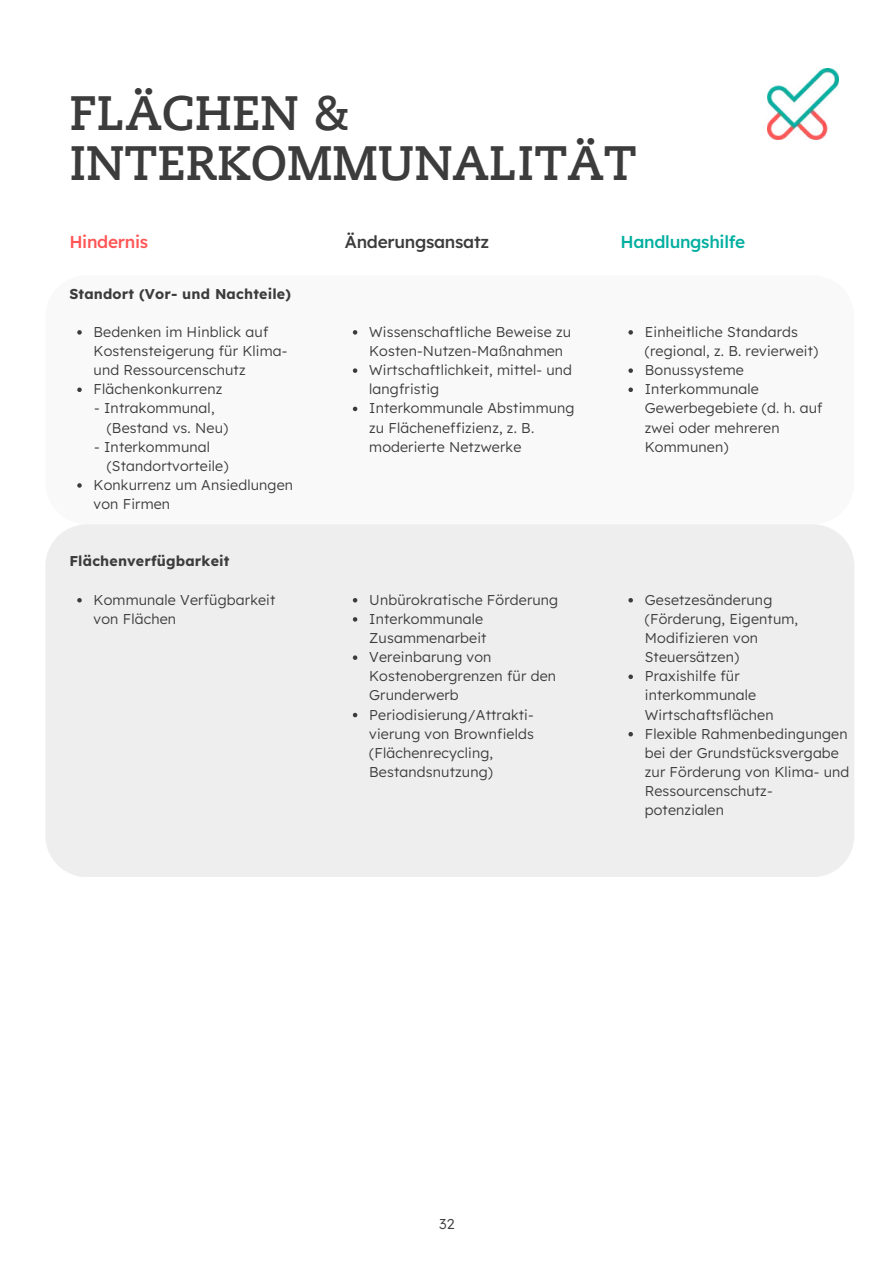
<style>
.page{position:relative;width:894px;height:1264px;background:#fff}
.page>*{position:absolute;margin:0;border:0;box-sizing:border-box;transform-origin:0 0}
.t1{font:700 48px/49.5px "Caecilia LT Pro 75";color:#3c3c3c}
.t2{font:500 17.25px "Lexend";letter-spacing:-.015em;color:#3c3c3c}
.t3{font:500 17.25px "Lexend";letter-spacing:-.015em;color:#00afa0}
.t4{font:500 17.25px "Lexend";letter-spacing:-.015em;color:#f55}
.t5{font:300 14.25px/19.2px "Lexend";letter-spacing:.01em;color:#3c3c3c}
.t6{font:700 14.25px "Lexend";letter-spacing:.01em;color:#3c3c3c}
</style>
<div class="page">
<div style="left:45px;top:524px;width:809px;height:353px;background:#eee"></div>
<svg style="left:77px;top:330px;width:5px;height:4px"></svg>
<svg style="left:77px;top:387px;width:5px;height:5px"></svg>
<svg style="left:77px;top:483px;width:5px;height:4px"></svg>
<svg style="left:77px;top:598px;width:5px;height:4px"></svg>
<svg style="left:353px;top:330px;width:4px;height:4px"></svg>
<svg style="left:353px;top:368px;width:4px;height:5px"></svg>
<svg style="left:353px;top:406px;width:4px;height:5px"></svg>
<svg style="left:353px;top:598px;width:4px;height:4px"></svg>
<svg style="left:353px;top:617px;width:4px;height:4px"></svg>
<svg style="left:353px;top:655px;width:4px;height:5px"></svg>
<svg style="left:353px;top:712px;width:4px;height:5px"></svg>
<svg style="left:628px;top:330px;width:4px;height:4px"></svg>
<svg style="left:628px;top:368px;width:4px;height:5px"></svg>
<svg style="left:628px;top:387px;width:4px;height:5px"></svg>
<svg style="left:628px;top:598px;width:4px;height:4px"></svg>
<svg style="left:628px;top:674px;width:4px;height:5px"></svg>
<svg style="left:628px;top:732px;width:4px;height:4px"></svg>
<img style="left:767px;top:69px;width:70px;height:71px">
<h1 class="t1" style="left:69px;top:88px;width:568px">FLÄCHEN &amp;<br>INTERKOMMUNALITÄT</h1>
<p class="t4" style="left:69px;top:229px;width:80px">Hindernis</p>
<p class="t6" style="left:69px;top:282px;width:223px">Standort (Vor- und Nachteile)</p>
<p class="t5" style="left:94px;top:321px;width:195px">Bedenken im Hinblick auf<br>Kostensteigerung für Klima&shy;und Ressourcenschutz<br>Flächenkonkurrenz</p>
<p class="t5" style="left:107px;top:398px;width:123px;text-indent:-12px">- Intrakommunal, (Bestand vs. Neu)</p>
<p class="t5" style="left:94px;top:436px;width:117px">- Interkommunal</p>
<p class="t5" style="left:107px;top:455px;width:123px">(Standortvorteile)</p>
<p class="t5" style="left:94px;top:474px;width:201px">Konkurrenz um Ansiedlungen</p>
<p class="t5" style="left:94px;top:493px;width:78px">von Firmen</p>
<p class="t6" style="left:69px;top:550px;width:162px">Flächenverfügbarkeit</p>
<p class="t5" style="left:94px;top:589px;width:183px">Kommunale Verfügbarkeit von Flächen</p>
<p class="t2" style="left:345px;top:229px;width:146px">Änderungsansatz</p>
<p class="t5" style="left:369px;top:321px;width:207px">Wissenschaftliche Beweise zu<br>Kosten-Nutzen-Maßnahmen<br>Wirtschaftlichkeit, mittel- und langfristig<br>Interkommunale Abstimmung zu Flächeneffizienz, z. B. moderierte Netzwerke</p>
<p class="t3" style="left:620px;top:229px;width:126px">Handlungshilfe</p>
<p class="t5" style="left:644px;top:321px;width:179px">Einheitliche Standards (regional, z. B. revierweit)<br>Bonussysteme<br>Interkommunale<br>Gewerbegebiete (d. h. auf zwei oder mehreren<br>Kommunen)</p>
<p class="t5" style="left:369px;top:589px;width:190px">Unbürokratische Förderung<br>Interkommunale<br>Zusammenarbeit<br>Vereinbarung von<br>Kostenobergrenzen für den<br>Grunderwerb<br>Periodisierung/Attrakti&shy;vierung von Brownfields (Flächenrecycling,<br>Bestandsnutzung)</p>
<p class="t5" style="left:644px;top:589px;width:206px">Gesetzesänderung (Förderung, Eigentum,<br>Modifizieren von<br>Steuersätzen)<br>Praxishilfe für interkommunale<br>Wirtschaftsflächen<br>Flexible Rahmenbedingungen bei der Grundstücksvergabe zur Förderung von Klima- und<br>Ressourcenschutz&shy;potenzialen</p>
<p class="t5" style="left:439px;top:1213px;width:17px">32</p>
</div>
